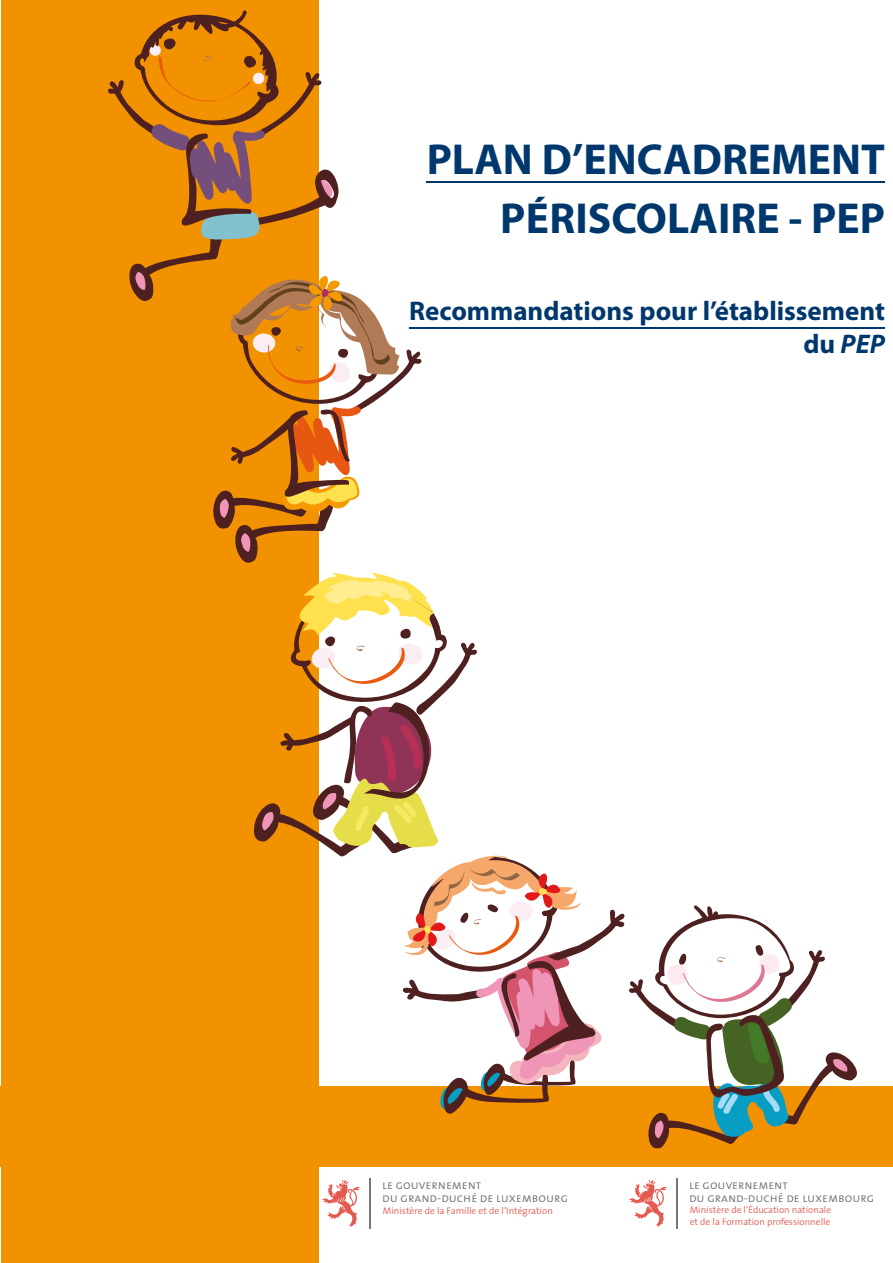
<style>
.page{position:relative;width:893px;height:1263px;background:#fff}
.page>*{position:absolute;margin:0;border:0;box-sizing:border-box;transform-origin:0 0}
.t1{font:700 43.5px/58.5px "Myriad Pro";color:#00386d;text-align:right}
.t2{font:700 27px/32.4px "Myriad Pro";color:#00386d;text-align:right}
.t3{font:12.75px "The Sans Semi Light Caps";color:#767679}
.t4{font:12.6px "The Sans Semi Light Caps";color:#767679}
.t5{font:300 9.6px/11.1px "The Sans";color:#e55a4f}
.s1{font-style:italic}
</style>
<div class="page">
<div style="left:1px;top:0;width:318px;height:1263px;background:#f29200"></div>
<div style="left:0;top:1086px;width:893px;height:81px;background:#f29200"></div>
<hr style="left:427px;top:181px;width:458px;height:2px;background:#00386d">
<hr style="left:409px;top:327px;width:476px;height:2px;background:#00386d">
<hr style="left:370px;top:1178px;width:1px;height:51px;background:#767679">
<svg style="left:322px;top:1180px;width:38px;height:47px"></svg>
<hr style="left:677px;top:1178px;width:1px;height:51px;background:#767679">
<svg style="left:629px;top:1180px;width:37px;height:46px"></svg>
<svg style="left:253px;top:573px;width:604px;height:576px"></svg>
<svg style="left:108px;top:10px;width:314px;height:553px"></svg>
<h1 class="t1" style="left:427px;top:129px;width:460px">PLAN D’ENCADREMENT<br>PÉRISCOLAIRE - PEP</h1>
<h2 class="t2" style="left:409px;top:294px;width:477px">Recommandations pour l’établissement du <span class="s1">PEP</span></h2>
<h3 class="t3" style="left:382px;top:1174px;width:101px">le gouvernement</h3>
<p class="t5" style="left:383px;top:1204px;width:172px">Ministère de la Famille et de l’Intégration</p>
<h3 class="t3" style="left:382px;top:1187px;width:187px">du grand-duché de luxembourg</h3>
<h3 class="t4" style="left:689px;top:1174px;width:100px">le gouvernement</h3>
<p class="t5" style="left:690px;top:1204px;width:143px">Ministère de l’Éducation nationale et de la Formation professionnelle</p>
<h3 class="t4" style="left:689px;top:1187px;width:187px">du grand-duché de luxembourg</h3>
</div>
